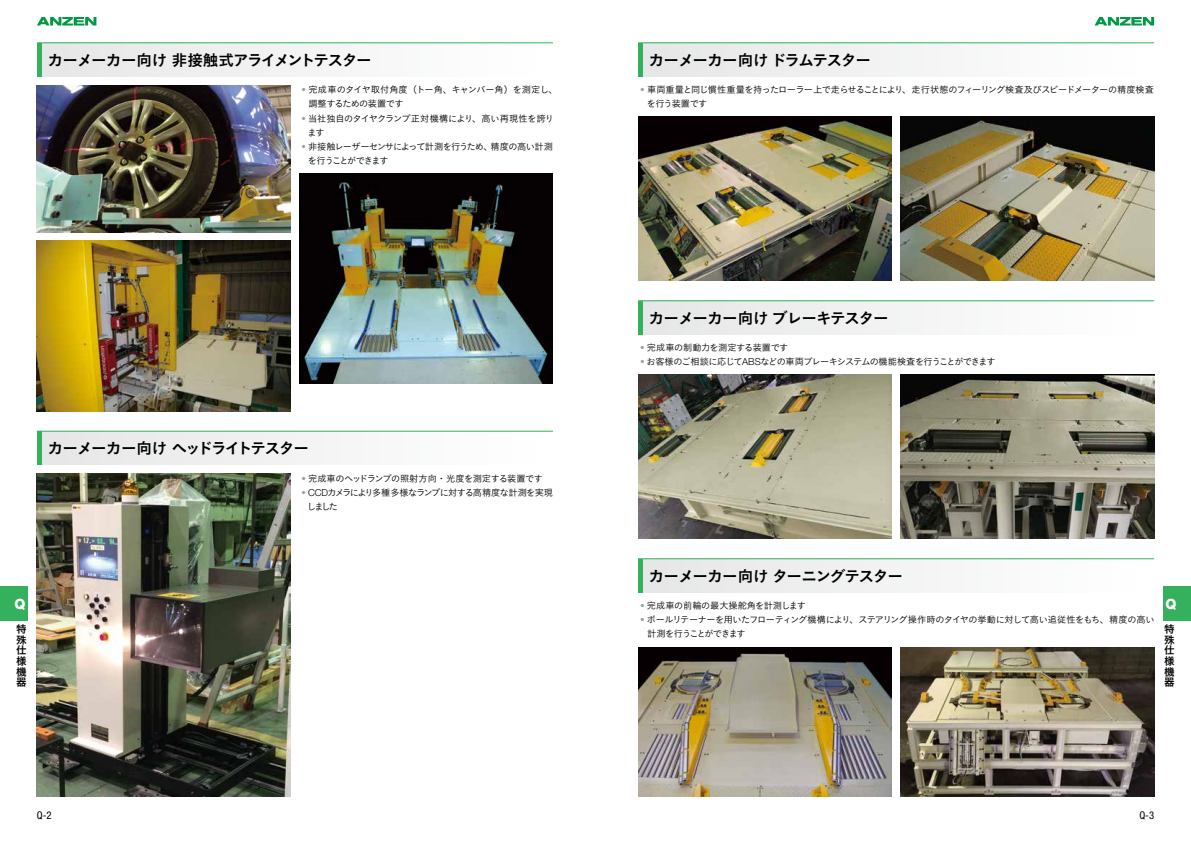
<style>
.page{position:relative;width:1191px;height:842px;background:#fff}
.page>*{position:absolute;margin:0;border:0;box-sizing:border-box;transform-origin:0 0}
.t1{font:15.6px "Koburina Go Std W6";letter-spacing:-.055em;color:#000}
.t2{font:15.6px "Koburina Go Std W6";letter-spacing:-.08em;color:#000}
.t3{font:800 14.2px "Helvetica Neue LT Std";color:#fff}
.t4{font:10.6px/10.6px "Koburina Go Std W6";color:#000;text-align:justify}
.t5{font:condensed 10.6px "Helvetica Neue LT Std";color:#000}
.t6{font:9.2px/14.2px "Koburina Go Std W3";letter-spacing:-.065em;color:#000}
.t7{font:9.2px "Koburina Go Std W3";letter-spacing:-.02em;color:#000}
.t8{font:9.2px "Koburina Go Std W3";letter-spacing:-.025em;color:#000}
.t9{font:9.2px "Koburina Go Std W3";letter-spacing:-.045em;color:#000}
.t10{font:9.2px "Koburina Go Std W3";letter-spacing:-.035em;color:#000}
.t11{font:9.2px "Koburina Go Std W3";letter-spacing:-.115em;color:#000}
.t12{font:9.2px "Koburina Go Std W3";letter-spacing:-.14em;color:#000}
.s1{font-family:"Shin Go Pro";font-weight:900;color:#9fa0a0}
.s2{font-family:"Helvetica Neue LT Std";font-weight:300;font-size:9.7px}
</style>
<div class="page">
<img style="left:37px;top:85px;width:254px;height:147px">
<img style="left:37px;top:241px;width:254px;height:170px">
<img style="left:299px;top:174px;width:254px;height:209px">
<img style="left:638px;top:117px;width:253px;height:164px">
<img style="left:900px;top:117px;width:254px;height:164px">
<img style="left:638px;top:375px;width:253px;height:164px">
<img style="left:900px;top:375px;width:254px;height:164px">
<img style="left:638px;top:647px;width:253px;height:150px">
<img style="left:900px;top:647px;width:254px;height:150px">
<div style="left:37px;top:43px;width:6px;height:34px;background:#35b05d"></div>
<div style="left:43px;top:43px;width:510px;height:34px;background:#f3f4f4"></div>
<hr style="left:43px;top:43px;width:510px;height:1px;background:#35b05d">
<div style="left:37px;top:431px;width:6px;height:34px;background:#35b05d"></div>
<div style="left:43px;top:431px;width:510px;height:34px;background:#f3f4f4"></div>
<hr style="left:43px;top:431px;width:510px;height:1px;background:#35b05d">
<div style="left:638px;top:43px;width:5px;height:34px;background:#35b05d"></div>
<div style="left:643px;top:43px;width:511px;height:34px;background:#f3f4f4"></div>
<hr style="left:643px;top:43px;width:511px;height:1px;background:#35b05d">
<div style="left:638px;top:301px;width:5px;height:33px;background:#35b05d"></div>
<div style="left:643px;top:301px;width:511px;height:33px;background:#f3f4f4"></div>
<hr style="left:643px;top:300px;width:511px;height:1px;background:#35b05d">
<div style="left:638px;top:559px;width:5px;height:33px;background:#35b05d"></div>
<div style="left:643px;top:559px;width:511px;height:33px;background:#f3f4f4"></div>
<hr style="left:643px;top:558px;width:511px;height:1px;background:#35b05d">
<svg style="left:37px;top:17px;width:59px;height:9px"></svg>
<svg style="left:1094px;top:17px;width:60px;height:9px"></svg>
<div style="left:1162px;top:587px;width:29px;height:34px;background:#35b05d"></div>
<div style="left:0;top:587px;width:28px;height:34px;background:#35b05d"></div>
<img style="left:37px;top:473px;width:254px;height:324px">
<h1 class="t1" style="left:48px;top:48px;width:326px">カーメーカー向け非接触式アライメントテスター</h1>
<p class="t7" style="left:299px;top:83px;width:260px"><span class="s1">・</span>完成車のタイヤ取付角度（トー角、キャンバー角）を測定し、</p>
<p class="t6" style="left:308px;top:97px;width:97px">調整するための装置です</p>
<p class="t8" style="left:299px;top:111px;width:256px"><span class="s1">・</span>当社独自のタイヤクランプ正対機構により、高い再現性を誇り</p>
<p class="t6" style="left:308px;top:125px;width:19px">ます</p>
<p class="t6" style="left:299px;top:139px;width:255px"><span class="s1">・</span>非接触レーザーセンサによって計測を行うため、精度の高い計測</p>
<p class="t12" style="left:308px;top:154px;width:82px">を行うことができます</p>
<h1 class="t2" style="left:48px;top:436px;width:263px">カーメーカー向けヘッドライトテスター</h1>
<p class="t9" style="left:299px;top:471px;width:245px"><span class="s1">・</span>完成車のヘッドランプの照射方向・光度を測定する装置です</p>
<p class="t6" style="left:299px;top:485px;width:255px"><span class="s1">・</span><span class="s2">CCD</span>カメラにより多種多様なランプに対する高精度な計測を実現</p>
<p class="t6" style="left:307px;top:499px;width:33px">しました</p>
<h1 class="t1" style="left:649px;top:48px;width:224px">カーメーカー向けドラムテスター</h1>
<p class="t6" style="left:647px;top:82px;width:509px;text-indent:-9px"><span class="s1">・</span>車両重量と同じ慣性重量を持ったローラー上で走らせることにより、走行状態のフィーリング検査及びスピードメーターの精度検査を行う装置です</p>
<h1 class="t1" style="left:649px;top:306px;width:241px">カーメーカー向けブレーキテスター</h1>
<p class="t6" style="left:638px;top:340px;width:359px"><span class="s1">・</span>完成車の制動力を測定する装置です<br><span class="s1">・</span>お客様のご相談に応じて<span class="s2">ABS</span>などの車両ブレーキシステムの機能検査を行うことができます</p>
<h1 class="t1" style="left:649px;top:564px;width:255px">カーメーカー向けターニングテスター</h1>
<p class="t10" style="left:638px;top:599px;width:170px"><span class="s1">・</span>完成車の前輪の最大操舵角を計測します</p>
<p class="t6" style="left:638px;top:613px;width:518px"><span class="s1">・</span>ボールリテーナーを用いたフローティング機構により、ステアリング操作時のタイヤの挙動に対して高い追従性をもち、精度の高い</p>
<p class="t11" style="left:647px;top:627px;width:100px">計測を行うことができます</p>
<h2 class="t3" style="left:14px;top:595px;width:13px">Q</h2>
<h2 class="t3" style="left:1165px;top:595px;width:13px">Q</h2>
<p class="t4" style="left:16px;top:624px;width:12px">特殊仕様機器</p>
<p class="t4" style="left:1164px;top:624px;width:12px">特殊仕様機器</p>
<p class="t5" style="left:37px;top:809px;width:16px">Q-2</p>
<p class="t5" style="left:1139px;top:809px;width:16px">Q-3</p>
</div>
